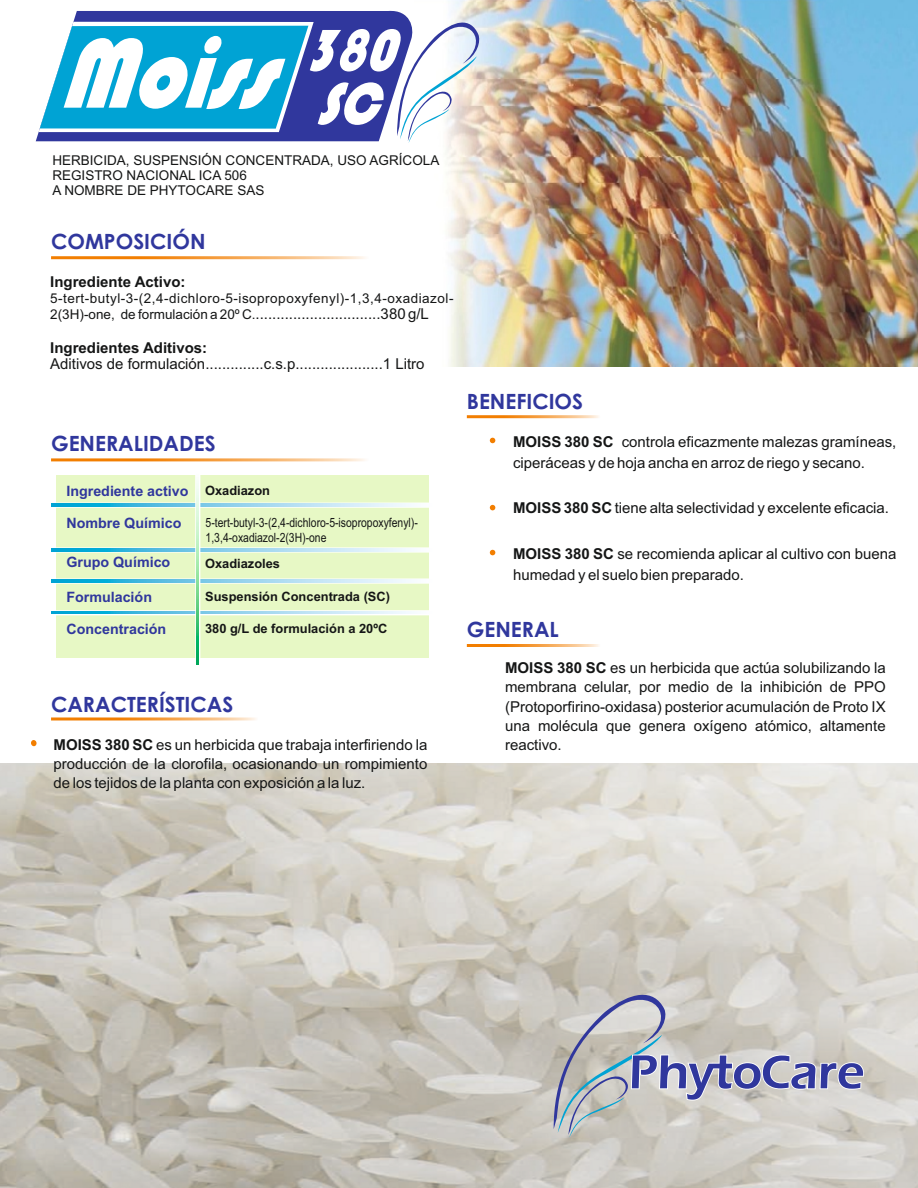
<style>
.page{position:relative;width:918px;height:1188px;background:#fff}
.page>*{position:absolute;margin:0;border:0;box-sizing:border-box;transform-origin:0 0}
.t1{font:italic 102px "Bauhaus 93";color:#fff;scale:.87 1}
.t2{font:italic 60.75px "Bauhaus 93";color:#fff;scale:.87 1}
.t3{font:700 21px "Century Gothic";color:#30379d}
.t4{font:15px/19.2px "Arial";color:#151616}
.t5{font:700 15px "Arial";color:#151616}
.t6{font:700 14.25px "Arial";color:#30379d}
.t7{font:13.5px/15.1px "Arial";color:#151616}
.t8{font:13.5px "Arial";letter-spacing:.04em;color:#151616}
.t9{font:700 12.9px "Arial";color:#151616}
.t10{font:12.75px/14.2px "Arial";color:#151616;scale:.82 1}
.s1{font-size:13.5px}
.s2{font-weight:700}
</style>
<div class="page">
<img style="left:0;top:763px;width:918px;height:425px">
<svg style="left:553px;top:984px;width:312px;height:183px;background:#c3c1c3"></svg>
<hr style="left:51px;top:256px;width:319px;height:3px;background:#f27e00">
<hr style="left:467px;top:415px;width:152px;height:3px;background:#f27e00">
<img style="left:445px;top:0;width:473px;height:367px">
<hr style="left:467px;top:644px;width:152px;height:3px;background:#f27e00">
<div style="left:56px;top:475px;width:373px;height:183px;background:#e7f8c5"></div>
<div style="left:50px;top:503px;width:384px;height:5px;border:3px solid #fff"></div>
<svg style="left:51px;top:504px;width:382px;height:2px"></svg>
<div style="left:50px;top:547px;width:384px;height:6px;border:3px solid #fff"></div>
<svg style="left:51px;top:549px;width:382px;height:2px"></svg>
<div style="left:50px;top:579px;width:384px;height:5px;border:3px solid #fff"></div>
<svg style="left:51px;top:580px;width:382px;height:2px"></svg>
<div style="left:50px;top:610px;width:384px;height:5px;border:3px solid #fff"></div>
<svg style="left:51px;top:612px;width:382px;height:2px"></svg>
<div style="left:195px;top:471px;width:5px;height:195px;border:3px solid #fff"></div>
<svg style="left:197px;top:472px;width:2px;height:192px"></svg>
<hr style="left:51px;top:458px;width:319px;height:3px;background:#f27e00">
<hr style="left:51px;top:717px;width:207px;height:3px;background:#f27e00">
<svg style="left:31px;top:740px;width:6px;height:6px"></svg>
<svg style="left:490px;top:438px;width:5px;height:5px"></svg>
<svg style="left:408px;top:14px;width:84px;height:129px"></svg>
<svg style="left:36px;top:10px;width:379px;height:131px;background:#5157ac"></svg>
<svg style="left:39px;top:22px;width:275px;height:110px;background:#25a8d6"></svg>
<svg style="left:490px;top:505px;width:5px;height:5px"></svg>
<svg style="left:490px;top:550px;width:5px;height:5px"></svg>
<h1 class="t1" style="left:59px;top:16px;width:411px">Moiss <sup>380</sup></h1>
<h2 class="t2" style="left:316px;top:69px;width:97px">SC</h2>
<p class="t7" style="left:52px;top:154px;width:389px">HERBICIDA, SUSPENSIÓN CONCENTRADA, USO AGRÍCOLA<br>REGISTRO NACIONAL ICA 506<br>A NOMBRE DE PHYTOCARE SAS</p>
<h3 class="t3" style="left:51px;top:233px;width:156px">COMPOSICIÓN</h3>
<p class="t5" style="left:50px;top:276px;width:137px">Ingrediente Activo:</p>
<p class="t8" style="left:50px;top:293px;width:405px">5-tert-butyl-3-(2,4-dichloro-5-isopropoxyfenyl)-1,3,4-oxadiazol-</p>
<p class="t4" style="left:50px;top:306px;width:380px"><span class="s1">2(3H)-one, de formulación a 20º C.</span>..............................380 g/L</p>
<p class="t5" style="left:50px;top:342px;width:158px">Ingredientes Aditivos:</p>
<p class="t4" style="left:50px;top:356px;width:376px">Aditivos de formulación..............c.s.p.....................1 Litro</p>
<h3 class="t3" style="left:51px;top:436px;width:166px">GENERALIDADES</h3>
<p class="t6" style="left:66px;top:486px;width:124px">Ingrediente activo</p>
<p class="t6" style="left:66px;top:518px;width:117px">Nombre Químico</p>
<p class="t6" style="left:66px;top:557px;width:105px">Grupo Químico</p>
<p class="t6" style="left:66px;top:592px;width:87px">Formulación</p>
<p class="t6" style="left:66px;top:624px;width:101px">Concentración</p>
<p class="t9" style="left:205px;top:486px;width:67px">Oxadiazon</p>
<p class="t10" style="left:206px;top:517px;width:260px">5-tert-butyl-3-(2,4-dichloro-5-isopropoxyfenyl)-<br>1,3,4-oxadiazol-2(3H)-one</p>
<p class="t9" style="left:205px;top:559px;width:77px">Oxadiazoles</p>
<p class="t9" style="left:205px;top:592px;width:186px">Suspensión Concentrada (SC)</p>
<p class="t9" style="left:205px;top:624px;width:184px">380 g/L de formulación a 20ºC</p>
<h3 class="t3" style="left:51px;top:696px;width:184px">CARACTERÍSTICAS</h3>
<p class="t4" style="left:54px;top:736px;width:375px;text-align:justify"><span class="s2">MOISS 380 SC</span> es un herbicida que trabaja interfiriendo la producción de la clorofila, ocasionando un rompimiento de los tejidos de la planta con exposición a la luz.</p>
<h3 class="t3" style="left:467px;top:393px;width:118px">BENEFICIOS</h3>
<p class="t4" style="left:513px;top:433px;width:385px;line-height:21px"><span class="s2">MOISS 380 SC</span> controla eficazmente malezas gramíneas, ciperáceas y de hoja ancha en arroz de riego y secano.</p>
<p class="t4" style="left:513px;top:500px;width:378px"><span class="s2">MOISS 380 SC</span> tiene alta selectividad y excelente eficacia.</p>
<p class="t4" style="left:513px;top:544px;width:385px;line-height:21px"><span class="s2">MOISS 380 SC</span> se recomienda aplicar al cultivo con buena humedad y el suelo bien preparado.</p>
<h3 class="t3" style="left:467px;top:622px;width:93px">GENERAL</h3>
<p class="t4" style="left:505px;top:660px;width:382px;text-align:justify"><span class="s2">MOISS 380 SC</span> es un herbicida que actúa solubilizando la membrana celular, por medio de la inhibición de PPO (Protoporfirino-oxidasa) posterior acumulación de Proto IX una molécula que genera oxígeno atómico, altamente reactivo.</p>
</div>
